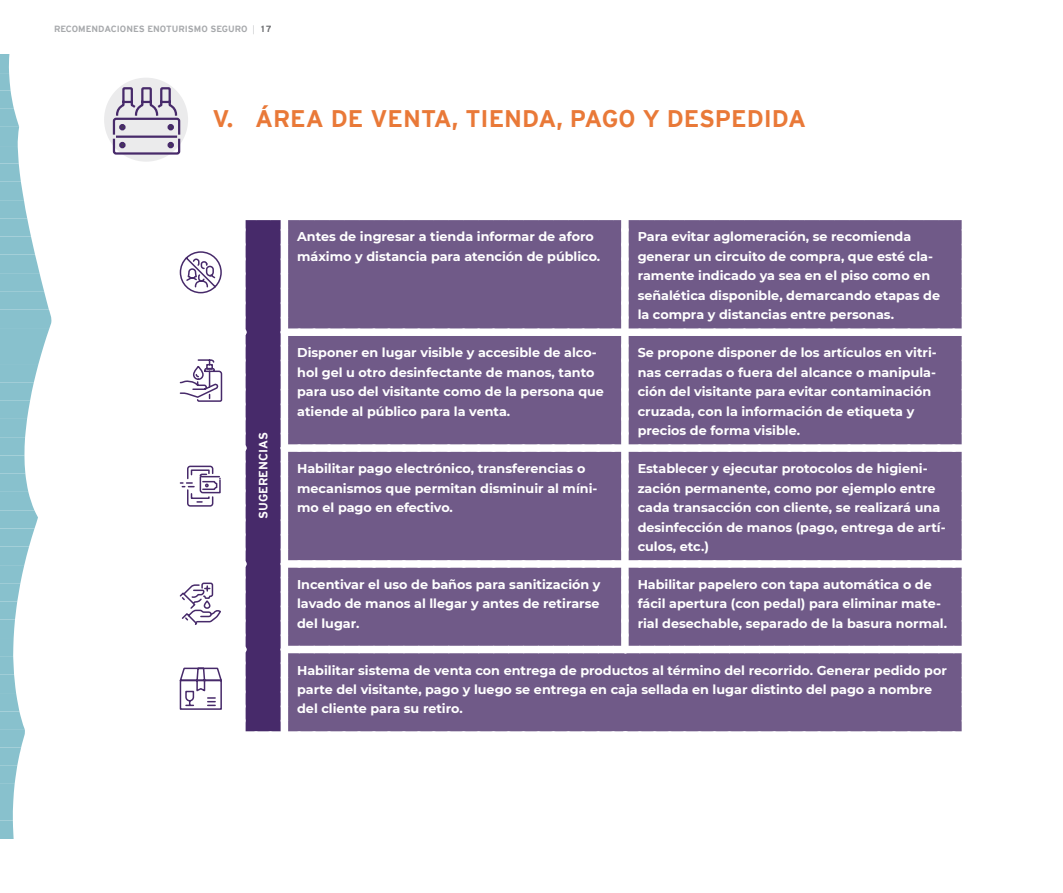
<style>
.page{position:relative;width:1063px;height:893px;background:#fff}
.page>*{position:absolute;margin:0;border:0;box-sizing:border-box;transform-origin:0 0}
.t1{font:700 24px "Interstate Plus";color:#e97938}
.t2{font:700 12.75px/19.5px "Montserrat";color:#fff}
.t3{font:700 12px "Interstate Plus";color:#fff}
.t4{font:700 9px "Interstate Plus";color:#a7a9ac}
.s1{font-family:"Myriad Pro";font-weight:300;font-stretch:condensed}
.s2{color:#6d6e71}
</style>
<div class="page">
<div style="left:242px;top:216px;width:42px;height:519px;background:#472a6a"></div>
<div style="left:288px;top:220px;width:674px;height:511px;background:#705a88"></div>
<div style="left:242px;top:213px;width:42px;height:7px;background:#fff"></div>
<div style="left:238px;top:216px;width:8px;height:116px;background:#fff"></div>
<div style="left:621px;top:216px;width:8px;height:116px;background:#fff"></div>
<div style="left:238px;top:332px;width:8px;height:116px;background:#fff"></div>
<div style="left:238px;top:448px;width:8px;height:116px;background:#fff"></div>
<div style="left:238px;top:564px;width:8px;height:85px;background:#fff"></div>
<div style="left:238px;top:649px;width:8px;height:86px;background:#fff"></div>
<div style="left:284px;top:328px;width:341px;height:8px;background:#fff"></div>
<div style="left:625px;top:328px;width:340px;height:8px;background:#fff"></div>
<div style="left:621px;top:332px;width:8px;height:116px;background:#fff"></div>
<div style="left:284px;top:444px;width:341px;height:8px;background:#fff"></div>
<div style="left:625px;top:444px;width:340px;height:8px;background:#fff"></div>
<div style="left:621px;top:448px;width:8px;height:116px;background:#fff"></div>
<div style="left:284px;top:560px;width:341px;height:8px;background:#fff"></div>
<div style="left:625px;top:560px;width:340px;height:8px;background:#fff"></div>
<div style="left:621px;top:564px;width:8px;height:85px;background:#fff"></div>
<div style="left:242px;top:731px;width:42px;height:8px;background:#fff"></div>
<div style="left:281px;top:216px;width:7px;height:116px;background:#fff"></div>
<div style="left:281px;top:332px;width:7px;height:116px;background:#fff"></div>
<div style="left:281px;top:448px;width:7px;height:116px;background:#fff"></div>
<div style="left:281px;top:564px;width:7px;height:85px;background:#fff"></div>
<div style="left:284px;top:646px;width:341px;height:7px;background:#fff"></div>
<div style="left:281px;top:649px;width:7px;height:86px;background:#fff"></div>
<div style="left:625px;top:646px;width:340px;height:7px;background:#fff"></div>
<svg style="left:245px;top:220px;width:1px;height:98px"></svg>
<svg style="left:245px;top:328px;width:1px;height:106px"></svg>
<svg style="left:245px;top:444px;width:1px;height:105px"></svg>
<svg style="left:245px;top:560px;width:1px;height:75px"></svg>
<svg style="left:245px;top:646px;width:1px;height:75px"></svg>
<svg style="left:299px;top:328px;width:330px;height:106px;background:#7d6993"></svg>
<svg style="left:299px;top:444px;width:330px;height:105px;background:#7d6993"></svg>
<svg style="left:299px;top:560px;width:330px;height:75px;background:#806d95"></svg>
<svg style="left:256px;top:731px;width:21px;height:1px"></svg>
<svg style="left:256px;top:220px;width:25px;height:98px"></svg>
<div style="left:299px;top:220px;width:330px;height:98px;background:#705a88"></div>
<div style="left:640px;top:220px;width:322px;height:98px;background:#705a88"></div>
<svg style="left:640px;top:328px;width:322px;height:106px;background:#7a6590"></svg>
<svg style="left:640px;top:444px;width:322px;height:105px;background:#7a6590"></svg>
<svg style="left:640px;top:560px;width:322px;height:75px;background:#7e6a94"></svg>
<div style="left:640px;top:653px;width:322px;height:68px;background:#705a88"></div>
<svg style="left:299px;top:731px;width:318px;height:1px"></svg>
<svg style="left:640px;top:731px;width:318px;height:1px"></svg>
<svg style="left:0;top:54px;width:52px;height:785px"></svg>
<svg style="left:104px;top:78px;width:84px;height:84px"></svg>
<svg style="left:179px;top:251px;width:43px;height:43px"></svg>
<svg style="left:179px;top:359px;width:44px;height:43px"></svg>
<svg style="left:180px;top:465px;width:41px;height:42px"></svg>
<svg style="left:179px;top:667px;width:43px;height:43px"></svg>
<svg style="left:179px;top:582px;width:42px;height:43px"></svg>
<p class="t4" style="left:54px;top:24px;width:219px">RECOMENDACIONES ENOTURISMO SEGURO <span class="s1">|</span> <span class="s2">17</span></p>
<h1 class="t1" style="left:213px;top:105px;width:595px">V. ÁREA DE VENTA, TIENDA, PAGO Y DESPEDIDA</h1>
<p class="t3" style="left:257px;top:519px;width:89px;rotate:-90deg">SUGERENCIAS</p>
<p class="t2" style="left:297px;top:227px;width:305px">Antes de ingresar a tienda informar de aforo máximo y distancia para atención de público.</p>
<p class="t2" style="left:638px;top:227px;width:304px">Para evitar aglomeración, se recomienda generar un circuito de compra, que esté cla&shy;ramente indicado ya sea en el piso como en señalética disponible, demarcando etapas de la compra y distancias entre personas.</p>
<p class="t2" style="left:297px;top:342px;width:308px">Disponer en lugar visible y accesible de alco&shy;hol gel u otro desinfectante de manos, tanto para uso del visitante como de la persona que atiende al público para la venta.</p>
<p class="t2" style="left:638px;top:342px;width:301px">Se propone disponer de los artículos en vitri&shy;nas cerradas o fuera del alcance o manipula&shy;ción del visitante para evitar contaminación cruzada, con la información de etiqueta y precios de forma visible.</p>
<p class="t2" style="left:297px;top:458px;width:302px">Habilitar pago electrónico, transferencias o mecanismos que permitan disminuir al míni&shy;mo el pago en efectivo.</p>
<p class="t2" style="left:638px;top:458px;width:309px">Establecer y ejecutar protocolos de higieni&shy;zación permanente, como por ejemplo entre cada transacción con cliente, se realizará una desinfección de manos (pago, entrega de artí&shy;culos, etc.)</p>
<p class="t2" style="left:297px;top:574px;width:305px;text-align:justify">Incentivar el uso de baños para sanitización y lavado de manos al llegar y antes de retirarse del lugar.</p>
<p class="t2" style="left:638px;top:574px;width:311px">Habilitar papelero con tapa automática o de fácil apertura (con pedal) para eliminar mate&shy;rial desechable, separado de la basura normal.</p>
<p class="t2" style="left:297px;top:660px;width:651px">Habilitar sistema de venta con entrega de productos al término del recorrido. Generar pedido por parte del visitante, pago y luego se entrega en caja sellada en lugar distinto del pago a nombre del cliente para su retiro.</p>
</div>
